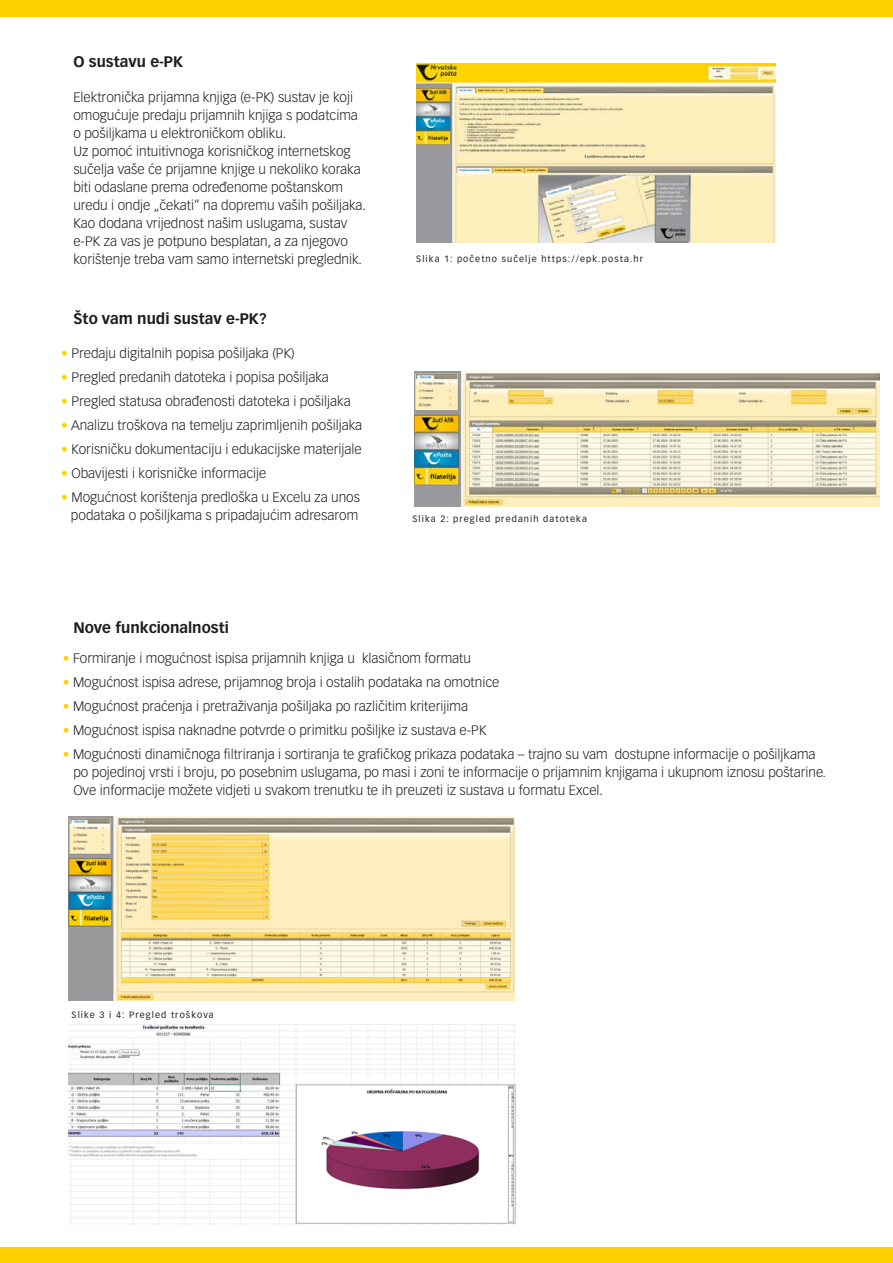
<style>
.page{position:relative;width:893px;height:1263px;background:#fff}
.page>*{position:absolute;margin:0;border:0;box-sizing:border-box;transform-origin:0 0}
.t1{font:700 15px "Vectora LT Pro";color:#1d1d1b}
.t2{font:300 13.5px/18px "Vectora LT Pro";color:#1d1d1b}
.t3{font:9px "Vectora LT Pro";letter-spacing:.12em;color:#1d1d1b}
.s1{color:#ffd100}
</style>
<div class="page">
<div style="left:0;top:0;width:893px;height:17px;background:#ffd100"></div>
<img style="left:417px;top:63px;width:359px;height:180px">
<img style="left:68px;top:1024px;width:449px;height:200px">
<img style="left:68px;top:816px;width:446px;height:185px">
<img style="left:415px;top:372px;width:465px;height:135px">
<div style="left:0;top:1248px;width:893px;height:15px;background:#ffd100"></div>
<p class="t1" style="left:73px;top:52px;width:111px">O sustavu e-PK</p>
<p class="t2" style="left:73px;top:88px;width:294px">Elektronička prijamna knjiga (e-PK) sustav je koji omogućuje predaju prijamnih knjiga s podatcima o pošiljkama u elektroničkom obliku.<br>Uz pomoć intuitivnoga korisničkog internetskog sučelja vaše će prijamne knjige u nekoliko koraka biti odaslane prema određenome poštanskom uredu i ondje „čekati“ na dopremu vaših pošiljaka.<br>Kao dodana vrijednost našim uslugama, sustav e-PK za vas je potpuno besplatan, a za njegovo korištenje treba vam samo internetski preglednik.</p>
<p class="t1" style="left:73px;top:309px;width:195px">Što vam nudi sustav e-PK?</p>
<p class="t2" style="left:61px;top:344px;width:235px"><span class="s1">•</span> Predaju digitalnih popisa pošiljaka (PK)</p>
<p class="t2" style="left:61px;top:368px;width:269px"><span class="s1">•</span> Pregled predanih datoteka i popisa pošiljaka</p>
<p class="t2" style="left:61px;top:392px;width:291px"><span class="s1">•</span> Pregled statusa obrađenosti datoteka i pošiljaka</p>
<p class="t2" style="left:61px;top:416px;width:302px"><span class="s1">•</span> Analizu troškova na temelju zaprimljenih pošiljaka</p>
<p class="t2" style="left:61px;top:440px;width:302px"><span class="s1">•</span> Korisničku dokumentaciju i edukacijske materijale</p>
<p class="t2" style="left:61px;top:464px;width:207px"><span class="s1">•</span> Obavijesti i korisničke informacije</p>
<p class="t2" style="left:61px;top:488px;width:300px;text-align:center"><span class="s1">•</span> Mogućnost korištenja predloška u Excelu za unos podataka o pošiljkama s pripadajućim adresarom</p>
<p class="t1" style="left:73px;top:618px;width:157px">Nove funkcionalnosti</p>
<p class="t3" style="left:416px;top:254px;width:228px">Slika 1: početno sučelje https://epk.posta.hr</p>
<p class="t3" style="left:412px;top:514px;width:176px">Slika 2: pregled predanih datoteka</p>
<p class="t2" style="left:63px;top:650px;width:410px"><span class="s1">•</span> Formiranje i mogućnost ispisa prijamnih knjiga u klasičnom formatu</p>
<p class="t2" style="left:63px;top:674px;width:438px"><span class="s1">•</span> Mogućnost ispisa adrese, prijamnog broja i ostalih podataka na omotnice</p>
<p class="t2" style="left:63px;top:698px;width:407px"><span class="s1">•</span> Mogućnost praćenja i pretraživanja pošiljaka po različitim kriterijima</p>
<p class="t2" style="left:63px;top:722px;width:425px"><span class="s1">•</span> Mogućnost ispisa naknadne potvrde o primitku pošiljke iz sustava e-PK</p>
<p class="t2" style="left:73px;top:746px;width:754px;text-indent:-11px"><span class="s1">•</span> Mogućnosti dinamičnoga filtriranja i sortiranja te grafičkog prikaza podataka – trajno su vam dostupne informacije o pošiljkama po pojedinoj vrsti i broju, po posebnim uslugama, po masi i zoni te informacije o prijamnim knjigama i ukupnom iznosu poštarine.<br>Ove informacije možete vidjeti u svakom trenutku te ih preuzeti iz sustava u formatu Excel.</p>
<p class="t3" style="left:72px;top:1009px;width:144px">Slike 3 i 4: Pregled troškova</p>
</div>
